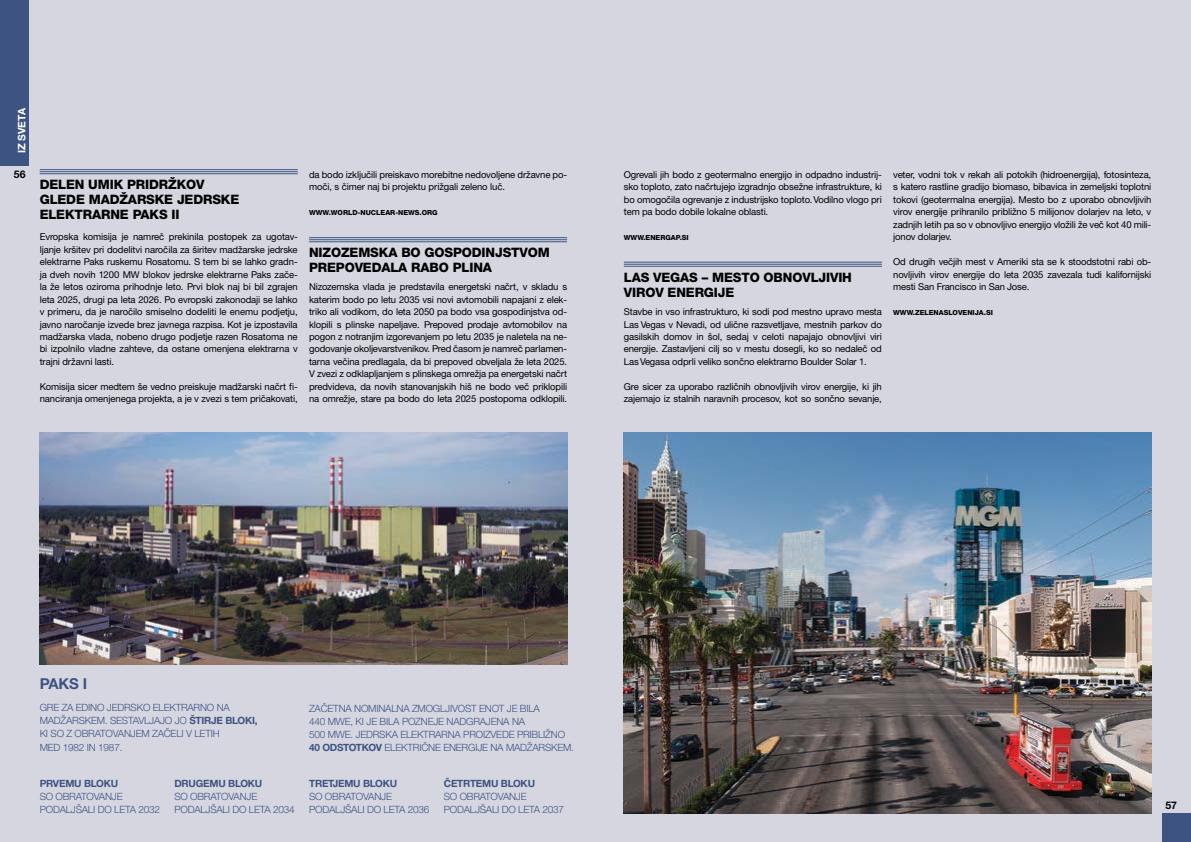
<style>
.page{position:relative;width:1191px;height:842px;background:#d6d6e1}
.page>*{position:absolute;margin:0;border:0;box-sizing:border-box;transform-origin:0 0}
.t1{font:700 15px "Helvetica Neue CE";color:#3d5482}
.t2{font:800 13px/15px "Helvetica Neue CE";letter-spacing:-.01em;color:#000}
.t3{font:700 10.5px "Helvetica Neue CE";color:#000}
.t4{font:700 10.4px "Helvetica Neue CE";letter-spacing:-.01em;color:#fff}
.t5{font:300 10px/13px "Helvetica Neue CE";letter-spacing:-.02em;color:#3d5482}
.t6{font:700 10px "Helvetica Neue CE";letter-spacing:-.02em;color:#3d5482}
.t7{font:9.5px/12.5px "Helvetica Neue CE";letter-spacing:-.015em;color:#000;text-align:justify}
.t8{font:800 7px "Helvetica Neue CE";color:#000}
.s1{font-weight:700}
</style>
<div class="page">
<div style="left:1162px;top:813px;width:29px;height:29px;background:#3d5482"></div>
<div style="left:0;top:0;width:28px;height:165px;background:#3d5482"></div>
<hr style="left:40px;top:169px;width:258px;height:1px;background:#3d5482">
<hr style="left:40px;top:171px;width:258px;height:1px;background:#3d5482">
<hr style="left:40px;top:173px;width:258px;height:1px;background:#3d5482">
<img style="left:40px;top:432px;width:527px;height:232px">
<img style="left:624px;top:432px;width:527px;height:382px">
<hr style="left:624px;top:262px;width:258px;height:1px;background:#3d5482">
<hr style="left:624px;top:264px;width:258px;height:1px;background:#3d5482">
<hr style="left:624px;top:266px;width:258px;height:1px;background:#3d5482">
<hr style="left:309px;top:237px;width:258px;height:1px;background:#3d5482">
<hr style="left:309px;top:239px;width:258px;height:1px;background:#3d5482">
<hr style="left:309px;top:241px;width:258px;height:1px;background:#3d5482">
<p class="t4" style="left:15px;top:153px;width:46px;rotate:-90deg">IZ SVETA</p>
<p class="t3" style="left:14px;top:167px;width:13px">56</p>
<h2 class="t2" style="left:40px;top:177px;width:201px">DELEN UMIK PRIDRŽKOV<br>GLEDE MADŽARSKE JEDRSKE<br>ELEKTRARNE PAKS II</h2>
<p class="t7" style="left:40px;top:231px;width:259px">Evropska komisija je namreč prekinila postopek za ugotav&shy;ljanje kršitev pri dodelitvi naročila za širitev madžarske jedrske elektrarne Paks ruskemu Rosatomu. S tem bi se lahko gradn&shy;ja dveh novih 1200 MW blokov jedrske elektrarne Paks zače&shy;la že letos oziroma prihodnje leto. Prvi blok naj bi bil zgrajen leta 2025, drugi pa leta 2026. Po evropski zakonodaji se lahko v primeru, da je naročilo smiselno dodeliti le enemu podjetju, javno naročanje izvede brez javnega razpisa. Kot je izpostavila madžarska vlada, nobeno drugo podjetje razen Rosatoma ne bi izpolnilo vladne zahteve, da ostane omenjena elektrarna v trajni državni lasti.</p>
<p class="t7" style="left:40px;top:380px;width:259px">Komisija sicer medtem še vedno preiskuje madžarski načrt fi&shy;nanciranja omenjenega projekta, a je v zvezi s tem pričakovati,</p>
<p class="t7" style="left:309px;top:168px;width:259px">da bodo izključili preiskavo morebitne nedovoljene državne po&shy;moči, s čimer naj bi projektu prižgali zeleno luč.</p>
<p class="t8" style="left:309px;top:209px;width:130px">WWW.WORLD-NUCLEAR-NEWS.ORG</p>
<h2 class="t2" style="left:309px;top:245px;width:242px">NIZOZEMSKA BO GOSPODINJSTVOM<br>PREPOVEDALA RABO PLINA</h2>
<p class="t7" style="left:309px;top:281px;width:259px">Nizozemska vlada je predstavila energetski načrt, v skladu s katerim bodo po letu 2035 vsi novi avtomobili napajani z elek&shy;triko ali vodikom, do leta 2050 pa bodo vsa gospodinjstva od&shy;klopili s plinske napeljave. Prepoved prodaje avtomobilov na pogon z notranjim izgorevanjem po letu 2035 je naletela na ne&shy;godovanje okoljevarstvenikov. Pred časom je namreč parlamen&shy;tarna večina predlagala, da bi prepoved obveljala že leta 2025.<br>V zvezi z odklapljanjem s plinskega omrežja pa energetski načrt predvideva, da novih stanovanjskih hiš ne bodo več priklopili na omrežje, stare pa bodo do leta 2025 postopoma odklopili.</p>
<p class="t7" style="left:624px;top:168px;width:259px">Ogrevali jih bodo z geotermalno energijo in odpadno industrij&shy;sko toploto, zato načrtujejo izgradnjo obsežne infrastrukture, ki bo omogočila ogrevanje z industrijsko toploto. Vodilno vlogo pri tem pa bodo dobile lokalne oblasti.</p>
<p class="t8" style="left:624px;top:233px;width:66px">WWW.ENERGAP.SI</p>
<h2 class="t2" style="left:624px;top:270px;width:229px">LAS VEGAS – MESTO OBNOVLJIVIH<br>VIROV ENERGIJE</h2>
<p class="t7" style="left:624px;top:305px;width:259px">Stavbe in vso infrastrukturo, ki sodi pod mestno upravo mesta Las Vegas v Nevadi, od ulične razsvetljave, mestnih parkov do gasilskih domov in šol, sedaj v celoti napajajo obnovljivi viri energije. Zastavljeni cilj so v mestu dosegli, ko so nedaleč od Las Vegasa odprli veliko sončno elektrarno Boulder Solar 1.</p>
<p class="t7" style="left:624px;top:380px;width:259px">Gre sicer za uporabo različnih obnovljivih virov energije, ki jih zajemajo iz stalnih naravnih procesov, kot so sončno sevanje,</p>
<p class="t7" style="left:893px;top:168px;width:259px">veter, vodni tok v rekah ali potokih (hidroenergija), fotosinteza, s katero rastline gradijo biomaso, bibavica in zemeljski toplotni tokovi (geotermalna energija). Mesto bo z uporabo obnovljivih virov energije prihranilo približno 5 milijonov dolarjev na leto, v zadnjih letih pa so v obnovljivo energijo vložili že več kot 40 mili&shy;jonov dolarjev.</p>
<p class="t7" style="left:893px;top:256px;width:259px">Od drugih večjih mest v Ameriki sta se k stoodstotni rabi ob&shy;novljivih virov energije do leta 2035 zavezala tudi kalifornijski mesti San Francisco in San Jose.</p>
<p class="t8" style="left:893px;top:308px;width:101px">WWW.ZELENASLOVENIJA.SI</p>
<h1 class="t1" style="left:40px;top:674px;width:49px">PAKS I</h1>
<p class="t5" style="left:40px;top:701px;width:219px">GRE ZA EDINO JEDRSKO ELEKTRARNO NA<br>MADŽARSKEM. SESTAVLJAJO JO <span class="s1">ŠTIRJE BLOKI,<br></span>KI SO Z OBRATOVANJEM ZAČELI V LETIH</p>
<p class="t5" style="left:40px;top:741px;width:84px">MED 1982 IN 1987.</p>
<p class="t5" style="left:309px;top:702px;width:266px">ZAČETNA NOMINALNA ZMOGLJIVOST ENOT JE BILA<br>440 MWE, KI JE BILA POZNEJE NADGRAJENA NA<br>500 MWE. JEDRSKA ELEKTRARNA PROIZVEDE PRIBLIŽNO <span class="s1">40 ODSTOTKOV</span> ELEKTRIČNE ENERGIJE NA MADŽARSKEM.</p>
<p class="t6" style="left:40px;top:778px;width:80px">PRVEMU BLOKU</p>
<p class="t5" style="left:40px;top:790px;width:122px">SO OBRATOVANJE<br>PODALJŠALI DO LETA 2032</p>
<p class="t6" style="left:174px;top:778px;width:89px">DRUGEMU BLOKU</p>
<p class="t5" style="left:174px;top:790px;width:122px">SO OBRATOVANJE<br>PODALJŠALI DO LETA 2034</p>
<p class="t6" style="left:309px;top:778px;width:90px">TRETJEMU BLOKU</p>
<p class="t5" style="left:309px;top:790px;width:122px">SO OBRATOVANJE<br>PODALJŠALI DO LETA 2036</p>
<p class="t6" style="left:444px;top:778px;width:93px">ČETRTEMU BLOKU</p>
<p class="t5" style="left:444px;top:790px;width:122px">SO OBRATOVANJE<br>PODALJŠALI DO LETA 2037</p>
<p class="t3" style="left:1165px;top:799px;width:13px">57</p>
</div>
